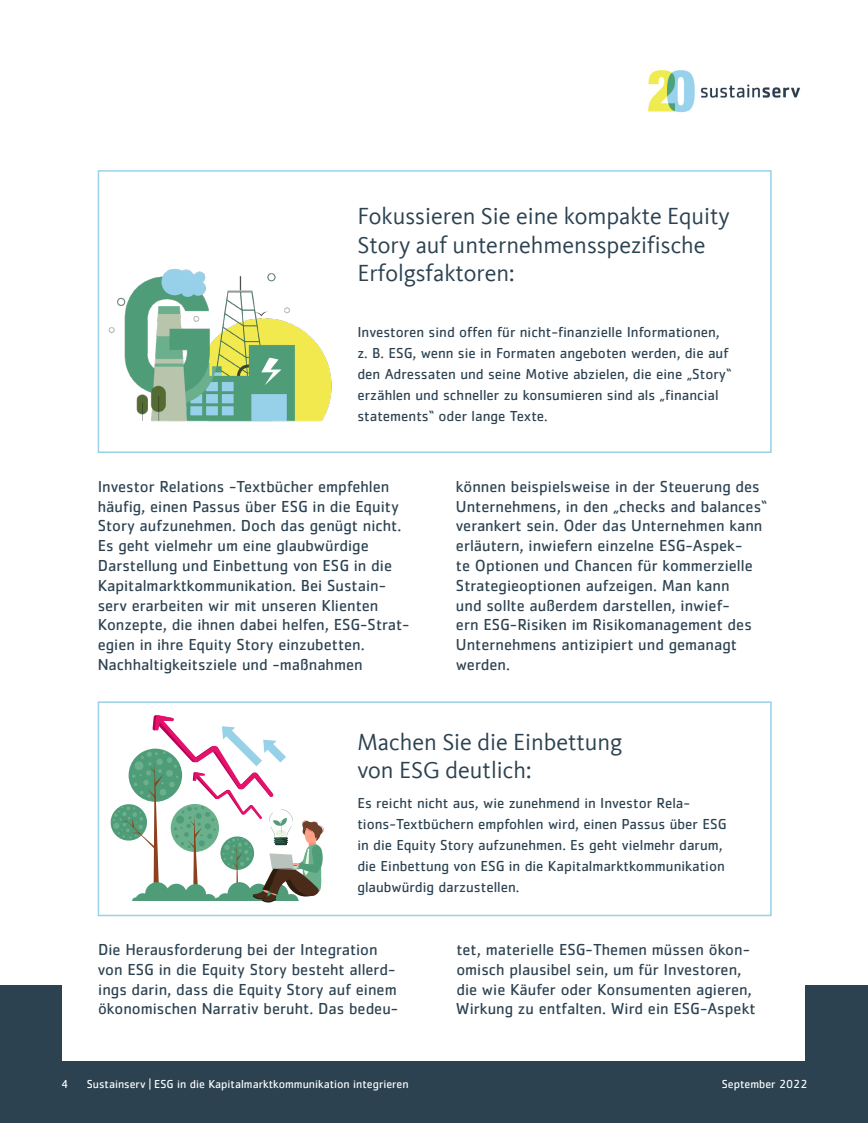
<style>
.page{position:relative;width:868px;height:1123px;background:#fff}
.page>*{position:absolute;margin:0;border:0;box-sizing:border-box;transform-origin:0 0}
.t1{font:24px/28.8px "Kievit";color:#2c4251}
.t2{font:16.5px/19.8px "Cachet Pro";color:#2c4251}
.t3{font:15px/21px "Cachet Pro";color:#2c4251}
.t4{font:12px "Cachet Pro";color:#fff}
</style>
<div class="page">
<div style="left:0;top:985px;width:867px;height:138px;background:#2c4251"></div>
<div style="left:63px;top:977px;width:742px;height:83px;background:#fff"></div>
<img style="left:648px;top:70px;width:152px;height:43px">
<div style="left:98px;top:170px;width:673px;height:283px;border:2px solid #99d1e8"></div>
<div style="left:98px;top:701px;width:673px;height:215px;border:2px solid #99d1e8"></div>
<img style="left:108px;top:269px;width:224px;height:152px">
<svg style="left:110px;top:715px;width:214px;height:187px"></svg>
<p class="t1" style="left:357px;top:202px;width:374px">Fokussieren Sie eine kompakte Equity<br>Story auf unternehmensspezifische<br>Erfolgsfaktoren:</p>
<p class="t3" style="left:357px;top:321px;width:375px">Investoren sind offen für nicht-finanzielle Informationen, z. B. ESG, wenn sie in Formaten angeboten werden, die auf den Adressaten und seine Motive abzielen, die eine „Story“ erzählen und schneller zu konsumieren sind als „financial statements“ oder lange Texte.</p>
<p class="t2" style="left:98px;top:476px;width:313px">Investor Relations -Textbücher empfehlen häufig, einen Passus über ESG in die Equity Story aufzunehmen. Doch das genügt nicht.<br>Es geht vielmehr um eine glaubwürdige Darstellung und Einbettung von ESG in die Kapitalmarktkommunikation. Bei Sustain&shy;serv erarbeiten wir mit unseren Klienten Konzepte, die ihnen dabei helfen, ESG-Strat&shy;egien in ihre Equity Story einzubetten.<br>Nachhaltigkeitsziele und -maßnahmen</p>
<p class="t2" style="left:456px;top:476px;width:313px">können beispielsweise in der Steuerung des Unternehmens, in den „checks and balances“ verankert sein. Oder das Unternehmen kann erläutern, inwiefern einzelne ESG-Aspek-<br>te Optionen und Chancen für kommerzielle Strategieoptionen aufzeigen. Man kann<br>und sollte außerdem darstellen, inwief-<br>ern ESG-Risiken im Risikomanagement des Unternehmens antizipiert und gemanagt werden.</p>
<p class="t1" style="left:357px;top:727px;width:266px">Machen Sie die Einbettung von ESG deutlich:</p>
<p class="t3" style="left:357px;top:792px;width:370px">Es reicht nicht aus, wie zunehmend in Investor Rela&shy;tions-Textbüchern empfohlen wird, einen Passus über ESG in die Equity Story aufzunehmen. Es geht vielmehr darum, die Einbettung von ESG in die Kapitalmarktkommunikation glaubwürdig darzustellen.</p>
<p class="t2" style="left:98px;top:939px;width:302px">Die Herausforderung bei der Integration von ESG in die Equity Story besteht allerd&shy;ings darin, dass die Equity Story auf einem ökonomischen Narrativ beruht. Das bedeu-</p>
<p class="t2" style="left:456px;top:939px;width:301px">tet, materielle ESG-Themen müssen ökon&shy;omisch plausibel sein, um für Investoren, die wie Käufer oder Konsumenten agieren, Wirkung zu entfalten. Wird ein ESG-Aspekt</p>
<p class="t4" style="left:61px;top:1077px;width:9px">4</p>
<p class="t4" style="left:87px;top:1077px;width:323px">Sustainserv | ESG in die Kapitalmarktkommunikation integrieren</p>
<p class="t4" style="left:721px;top:1077px;width:87px">September 2022</p>
</div>
